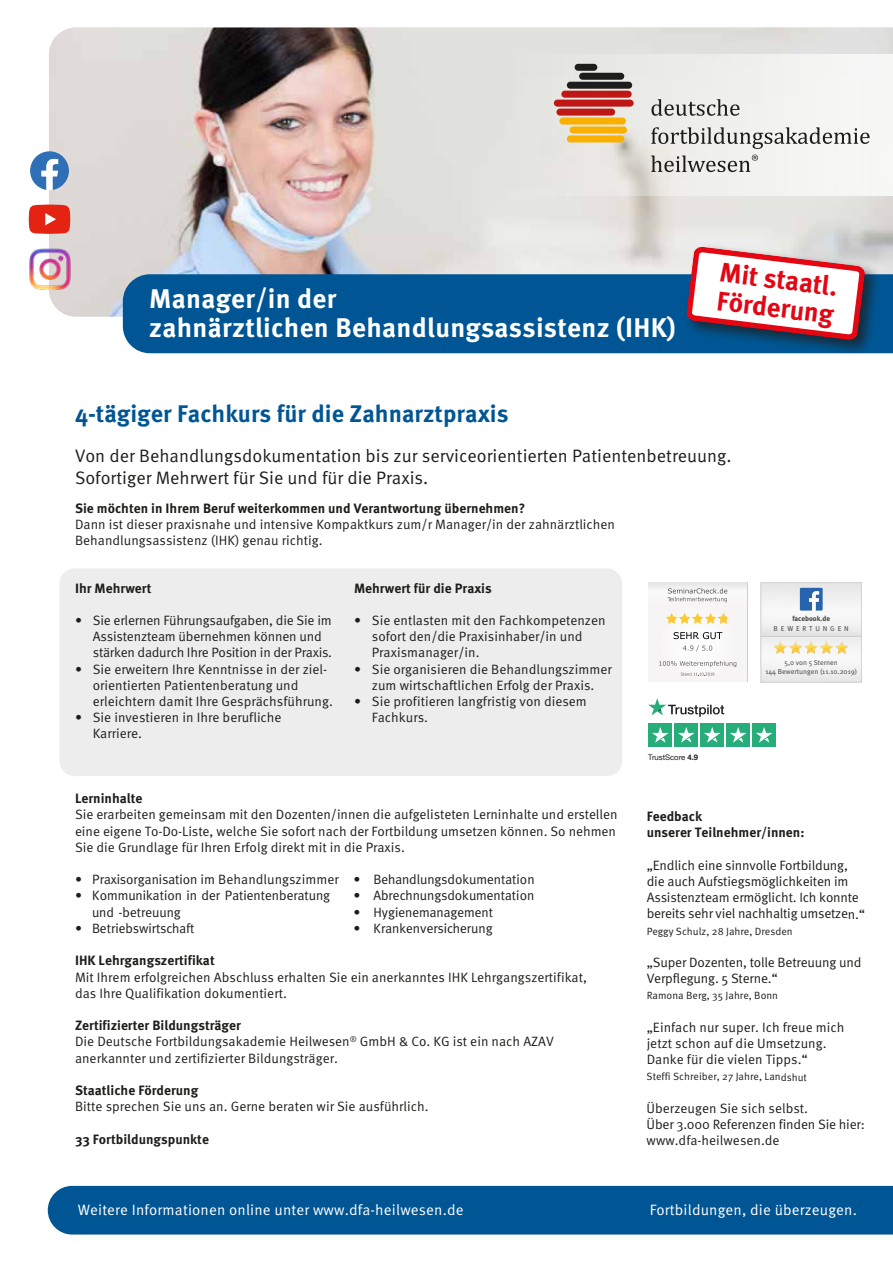
<style>
.page{position:relative;width:893px;height:1263px;background:#fff}
.page>*{position:absolute;margin:0;border:0;box-sizing:border-box;transform-origin:0 0}
.t1{font:700 27px/28.5px "Meta OT";letter-spacing:.01em;color:#fff}
.t2{font:700 27px/28.7px "Meta Plus";color:#e30613}
.t3{font:700 24px "Meta OT";color:#005694}
.t4{font:18px/21.6px "Meta OT Norm";color:#1d1d1b}
.t5{font:15px "Meta OT Norm";letter-spacing:.01em;color:#fff}
.t6{font:13.5px/16.2px "Meta OT Norm";color:#1d1d1b}
.t7{font:700 13.5px/16.2px "Meta OT";color:#1d1d1b}
.t8{font:13.5px "Meta";color:#1d1d1b}
.t9{font:10.5px "Meta OT Norm";color:#1d1d1b}
.t10{font:7.65px "Helvetica Neue";color:#1d1d1b}
.t11{font:7.2px/9.1px "Meta OT Norm";color:#3f3f3e;text-align:center}
.t12{font:700 7.2px "Meta OT";letter-spacing:-.005em;color:#3f3f3e}
.t13{font:7.2px "Meta OT Norm";letter-spacing:.4em;color:#3f3f3e}
.s1{font-family:"Meta OT Norm"}
.s2{font-weight:700}
</style>
<div class="page">
<div style="left:60px;top:568px;width:562px;height:208px;background:#ededed;border-radius:15px"></div>
<img style="left:49px;top:27px;width:844px;height:290px">
<div style="left:123px;top:274px;width:770px;height:79px;background:#005694"></div>
<div style="left:48px;top:1186px;width:845px;height:48px;background:#005694"></div>
<div style="left:683px;top:244px;width:198px;height:112px;background:#1d1d1b;opacity:.75"></div>
<svg style="left:686px;top:246px;width:180px;height:95px"></svg>
<svg style="left:30px;top:151px;width:39px;height:39px"></svg>
<svg style="left:29px;top:205px;width:41px;height:29px"></svg>
<img style="left:29px;top:248px;width:41px;height:42px">
<svg style="left:502px;top:54px;width:391px;height:142px;fill:#eeeeeb"></svg>
<svg style="left:651px;top:99px;width:88px;height:17px"></svg>
<svg style="left:651px;top:127px;width:219px;height:22px"></svg>
<svg style="left:651px;top:155px;width:107px;height:17px"></svg>
<div style="left:575px;top:64px;width:22px;height:7px;background:#1d1d1b;border-radius:3px"></div>
<div style="left:579px;top:73px;width:45px;height:7px;background:#1d1d1b;border-radius:3px"></div>
<div style="left:567px;top:82px;width:65px;height:7px;background:#1d1d1b;border-radius:3px"></div>
<div style="left:561px;top:91px;width:71px;height:7px;background:#be1716;border-radius:3px"></div>
<div style="left:554px;top:100px;width:80px;height:7px;background:#be1716;border-radius:3px"></div>
<div style="left:556px;top:109px;width:59px;height:7px;background:#be1716;border-radius:3px"></div>
<div style="left:559px;top:118px;width:67px;height:7px;background:#f9b000;border-radius:3px"></div>
<div style="left:570px;top:126px;width:57px;height:7px;background:#f9b000;border-radius:3px"></div>
<div style="left:567px;top:135px;width:57px;height:7px;background:#f9b000;border-radius:3px"></div>
<svg style="left:761px;top:583px;width:101px;height:99px"></svg>
<div style="left:648px;top:582px;width:99px;height:100px;background:#edecec"></div>
<div style="left:648px;top:605px;width:99px;height:76px;background:#f6f4f5"></div>
<svg style="left:666px;top:613px;width:63px;height:11px"></svg>
<div style="left:648px;top:583px;width:99px;height:22px;background:linear-gradient(to right,#f2f2f2,#f2f2f2)"></div>
<svg style="left:667px;top:588px;width:60px;height:14px"></svg>
<svg style="left:674px;top:632px;width:48px;height:7px"></svg>
<svg style="left:683px;top:645px;width:29px;height:6px"></svg>
<svg style="left:659px;top:661px;width:64px;height:5px"></svg>
<svg style="left:681px;top:672px;width:33px;height:4px"></svg>
<div style="left:648px;top:723px;width:24px;height:24px;background:#27ad7a"></div>
<div style="left:674px;top:723px;width:24px;height:24px;background:#27ad7a"></div>
<div style="left:700px;top:723px;width:24px;height:24px;background:#27ad7a"></div>
<div style="left:726px;top:723px;width:24px;height:24px;background:#27ad7a"></div>
<div style="left:752px;top:723px;width:24px;height:24px;background:#27ad7a"></div>
<svg style="left:652px;top:727px;width:17px;height:16px"></svg>
<svg style="left:678px;top:727px;width:17px;height:16px"></svg>
<svg style="left:704px;top:727px;width:17px;height:16px"></svg>
<svg style="left:730px;top:727px;width:17px;height:16px"></svg>
<svg style="left:756px;top:727px;width:16px;height:16px"></svg>
<svg style="left:648px;top:698px;width:76px;height:19px"></svg>
<h1 class="t1" style="left:149px;top:285px;width:528px">Manager/in der<br>zahnärztlichen Behandlungsassistenz (IHK)</h1>
<h1 class="t2" style="left:721px;top:257px;width:120px;rotate:7deg">Mit staatl.<br>Förderung</h1>
<h2 class="t3" style="left:75px;top:399px;width:435px">4-tägiger Fachkurs für die Zahnarztpraxis</h2>
<h3 class="t4" style="left:75px;top:445px;width:658px">Von der Behandlungsdokumentation bis zur serviceorientierten Patientenbetreuung.<br>Sofortiger Mehrwert für Sie und für die Praxis.</h3>
<p class="t7" style="left:75px;top:500px;width:452px">Sie möchten in Ihrem Beruf weiterkommen und Verantwortung übernehmen?</p>
<p class="t6" style="left:75px;top:516px;width:542px">Dann ist dieser praxisnahe und intensive Kompaktkurs zum/r Manager/in der zahnärztlichen<br>Behandlungsassistenz (IHK) genau richtig.</p>
<p class="t7" style="left:75px;top:580px;width:78px">Ihr Mehrwert</p>
<p class="t6" style="left:93px;top:612px;width:241px;text-indent:-18px">• Sie erlernen Führungsaufgaben, die Sie im<br>Assistenzteam übernehmen können und stärken dadurch Ihre Position in der Praxis.</p>
<p class="t6" style="left:93px;top:661px;width:242px;text-indent:-18px">• Sie erweitern Ihre Kenntnisse in der ziel&shy;orientierten Patientenberatung und erleichtern damit Ihre Gesprächsführung.</p>
<p class="t6" style="left:93px;top:710px;width:190px;text-indent:-18px">• Sie investieren in Ihre berufliche<br>Karriere.</p>
<p class="t7" style="left:354px;top:580px;width:139px">Mehrwert für die Praxis</p>
<p class="t6" style="left:372px;top:612px;width:235px;text-indent:-18px">• Sie entlasten mit den Fachkompetenzen sofort den/die Praxisinhaber/in und<br>Praxismanager/in.</p>
<p class="t6" style="left:354px;top:661px;width:259px;text-align:center">• Sie organisieren die Behandlungszimmer zum wirtschaftlichen Erfolg der Praxis.</p>
<p class="t6" style="left:372px;top:693px;width:217px;text-indent:-18px">• Sie profitieren langfristig von diesem<br>Fachkurs.</p>
<p class="t7" style="left:75px;top:791px;width:69px">Lerninhalte</p>
<p class="t6" style="left:75px;top:807px;width:544px;text-align:justify">Sie erarbeiten gemeinsam mit den Dozenten/innen die aufgelisteten Lerninhalte und erstellen eine eigene To-Do-Liste, welche Sie sofort nach der Fortbildung umsetzen können. So nehmen Sie die Grundlage für Ihren Erfolg direkt mit in die Praxis.</p>
<p class="t8" style="left:75px;top:872px;width:461px"><span class="s1">•</span> Praxisorganisation <span class="s1">im Behandlungszimmer •</span> Behandlungsdokumentation</p>
<p class="t8" style="left:75px;top:888px;width:257px"><span class="s1">•</span> Kommunikation in der Patientenberatung</p>
<p class="t8" style="left:353px;top:888px;width:182px"><span class="s1">•</span> Abrechnungsdokumentation</p>
<p class="t8" style="left:92px;top:904px;width:90px">und -betreuung</p>
<p class="t8" style="left:353px;top:904px;width:141px"><span class="s1">•</span> Hygienemanagement</p>
<p class="t8" style="left:75px;top:920px;width:121px"><span class="s1">•</span> Betriebswirtschaft</p>
<p class="t8" style="left:353px;top:920px;width:141px"><span class="s1">•</span> Krankenversicherung</p>
<p class="t7" style="left:75px;top:953px;width:141px">IHK Lehrgangszertifikat</p>
<p class="t6" style="left:75px;top:969px;width:513px">Mit Ihrem erfolgreichen Abschluss erhalten Sie ein anerkanntes IHK Lehrgangszertifikat, das Ihre Qualifikation dokumentiert.</p>
<p class="t7" style="left:75px;top:1017px;width:167px">Zertifizierter Bildungsträger</p>
<p class="t6" style="left:75px;top:1034px;width:480px">Die Deutsche Fortbildungsakademie Heilwesen<sup>®</sup> GmbH &amp; Co. KG ist ein nach AZAV anerkannter und zertifizierter Bildungsträger.</p>
<p class="t7" style="left:75px;top:1082px;width:125px">Staatliche Förderung</p>
<p class="t6" style="left:75px;top:1098px;width:355px">Bitte sprechen Sie uns an. Gerne beraten wir Sie ausführlich.</p>
<p class="t7" style="left:75px;top:1131px;width:135px">33 Fortbildungspunkte</p>
<p class="t10" style="left:648px;top:752px;width:51px">TrustScore <span class="s2">4.9</span></p>
<p class="t12" style="left:792px;top:614px;width:39px">facebook.de</p>
<p class="t13" style="left:774px;top:624px;width:77px">BEWERTUNGEN</p>
<p class="t11" style="left:765px;top:658px;width:93px">5,0 von 5 Sternen<br>144 Bewertungen (11.10.2019)</p>
<p class="t7" style="left:647px;top:808px;width:159px">Feedback<br>unserer Teilnehmer/innen:</p>
<p class="t6" style="left:647px;top:857px;width:220px">„Endlich eine sinnvolle Fortbildung, die auch Aufstiegsmöglichkeiten im Assistenzteam ermöglicht. Ich konnte bereits sehr viel nachhaltig umsetzen.“</p>
<p class="t9" style="left:647px;top:925px;width:148px">Peggy Schulz, 28 Jahre, Dresden</p>
<p class="t6" style="left:647px;top:954px;width:216px">„Super Dozenten, tolle Betreuung und<br>Verpflegung. 5 Sterne.“</p>
<p class="t9" style="left:647px;top:989px;width:133px">Ramona Berg, 35 Jahre, Bonn</p>
<p class="t6" style="left:647px;top:1019px;width:199px">„Einfach nur super. Ich freue mich jetzt schon auf die Umsetzung.<br>Danke für die vielen Tipps.“</p>
<p class="t9" style="left:647px;top:1070px;width:162px">Steffi Schreiber, 27 Jahre, Landshut</p>
<p class="t6" style="left:647px;top:1100px;width:220px">Überzeugen Sie sich selbst.<br>Über 3.000 Referenzen finden Sie hier: www.dfa-heilwesen.de</p>
<p class="t5" style="left:78px;top:1200px;width:387px">Weitere Informationen online unter www.dfa-heilwesen.de</p>
<p class="t5" style="left:650px;top:1200px;width:209px">Fortbildungen, die überzeugen.</p>
</div>
